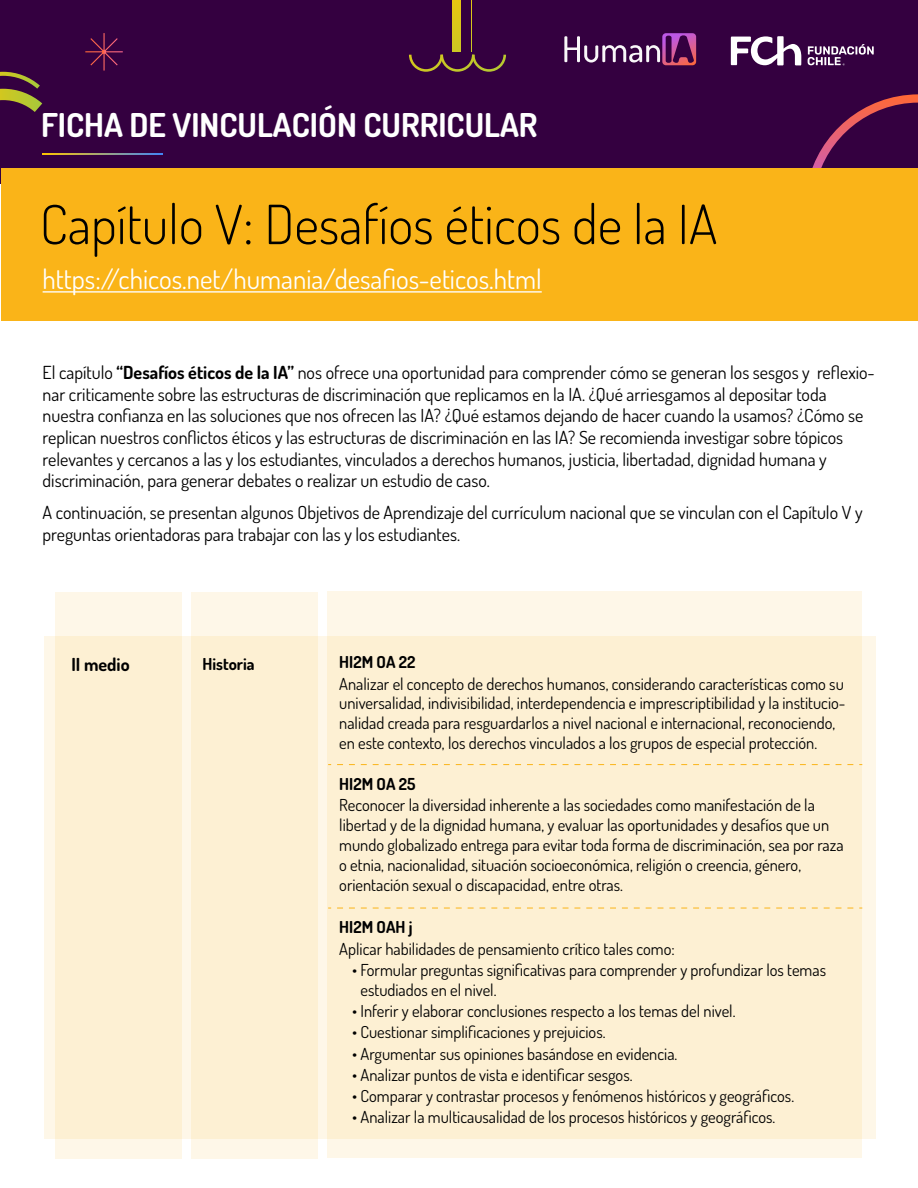
<style>
.page{position:relative;width:918px;height:1188px;background:#fff}
.page>*{position:absolute;margin:0;border:0;box-sizing:border-box;transform-origin:0 0}
.t1{font:300 54px "Dosis";color:#000}
.t2{font:700 32.85px "Dosis";color:#fff}
.t3{font:27px "Dosis";color:#fff}
.t4{font:18px/21.6px "Dosis";color:#000}
.t5{font:700 18px "Dosis";color:#000}
.t6{font:16.5px/19.8px "Dosis";color:#000}
.t7{font:700 16.5px "Dosis";color:#000}
.s1{font-weight:700}
</style>
<div class="page">
<div style="left:0;top:0;width:918px;height:183px;background:#340040"></div>
<svg style="left:808px;top:94px;width:110px;height:75px"></svg>
<svg style="left:85px;top:33px;width:38px;height:38px"></svg>
<svg style="left:0;top:72px;width:42px;height:40px"></svg>
<div style="left:452px;top:0;width:9px;height:51px;background:#dac71a"></div>
<svg style="left:471px;top:0;width:1px;height:51px"></svg>
<svg style="left:409px;top:55px;width:97px;height:17px"></svg>
<svg style="left:564px;top:33px;width:132px;height:32px"></svg>
<svg style="left:808px;top:44px;width:66px;height:21px"></svg>
<svg style="left:731px;top:36px;width:70px;height:29px"></svg>
<div style="left:1px;top:169px;width:917px;height:152px;background:#fab418"></div>
<svg style="left:43px;top:153px;width:119px;height:1px"></svg>
<hr style="left:43px;top:291px;width:499px;height:2px;background:#fff">
<div style="left:44px;top:636px;width:831px;height:503px;background:#fef7e8"></div>
<svg style="left:55px;top:592px;width:127px;height:567px;background:#fdf0d5"></svg>
<svg style="left:191px;top:592px;width:127px;height:567px;background:#fdf0d5"></svg>
<svg style="left:327px;top:591px;width:534px;height:567px;background:#fdf0d5"></svg>
<svg style="left:337px;top:764px;width:525px;height:1px"></svg>
<svg style="left:337px;top:908px;width:525px;height:1px"></svg>
<h2 class="t2" style="left:41px;top:102px;width:498px">FICHA DE VINCULACIÓN CURRICULAR</h2>
<h1 class="t1" style="left:40px;top:187px;width:679px">Capítulo V: Desafíos éticos de la IA</h1>
<h3 class="t3" style="left:43px;top:261px;width:501px">https://chicos.net/humania/desafios-eticos.html</h3>
<p class="t4" style="left:43px;top:361px;width:834px">El capítulo <span class="s1">“Desafíos éticos de la IA”</span> nos ofrece una oportunidad para comprender cómo se generan los sesgos y reflexio&shy;nar criticamente sobre las estructuras de discriminación que replicamos en la IA. ¿Qué arriesgamos al depositar toda nuestra confianza en las soluciones que nos ofrecen las IA? ¿Qué estamos dejando de hacer cuando la usamos? ¿Cómo se replican nuestros conflictos éticos y las estructuras de discriminación en las IA? Se recomienda investigar sobre tópicos relevantes y cercanos a las y los estudiantes, vinculados a derechos humanos, justicia, libertadad, dignidad humana y discriminación, para generar debates o realizar un estudio de caso.</p>
<p class="t4" style="left:43px;top:501px;width:821px">A continuación, se presentan algunos Objetivos de Aprendizaje del currículum nacional que se vinculan con el Capítulo V y preguntas orientadoras para trabajar con las y los estudiantes.</p>
<p class="t5" style="left:71px;top:652px;width:60px">II medio</p>
<p class="t7" style="left:202px;top:653px;width:54px">Historia</p>
<p class="t7" style="left:339px;top:651px;width:78px">HI2M OA 22</p>
<p class="t6" style="left:339px;top:673px;width:508px">Analizar el concepto de derechos humanos, considerando características como su universalidad, indivisibilidad, interdependencia e imprescriptibilidad y la institucio&shy;nalidad creada para resguardarlos a nivel nacional e internacional, reconociendo, en este contexto, los derechos vinculados a los grupos de especial protección.</p>
<p class="t7" style="left:339px;top:773px;width:78px">HI2M OA 25</p>
<p class="t6" style="left:339px;top:795px;width:506px">Reconocer la diversidad inherente a las sociedades como manifestación de la libertad y de la dignidad humana, y evaluar las oportunidades y desafíos que un mundo globalizado entrega para evitar toda forma de discriminación, sea por raza o etnia, nacionalidad, situación socioeconómica, religión o creencia, género, orientación sexual o discapacidad, entre otras.</p>
<p class="t7" style="left:339px;top:916px;width:75px">HI2M OAH j</p>
<p class="t6" style="left:339px;top:938px;width:337px">Aplicar habilidades de pensamiento crítico tales como:</p>
<p class="t6" style="left:361px;top:959px;width:467px;text-indent:-8px">• Formular preguntas significativas para comprender y profundizar los temas estudiados en el nivel.</p>
<p class="t6" style="left:352px;top:1000px;width:385px">• Inferir y elaborar conclusiones respecto a los temas del nivel.</p>
<p class="t6" style="left:352px;top:1022px;width:255px">• Cuestionar simplificaciones y prejuicios.</p>
<p class="t6" style="left:352px;top:1043px;width:327px">• Argumentar sus opiniones basándose en evidencia.</p>
<p class="t6" style="left:352px;top:1064px;width:282px">• Analizar puntos de vista e identificar sesgos.</p>
<p class="t6" style="left:352px;top:1085px;width:444px">• Comparar y contrastar procesos y fenómenos históricos y geográficos.</p>
<p class="t6" style="left:352px;top:1107px;width:425px">• Analizar la multicausalidad de los procesos históricos y geográficos.</p>
</div>
